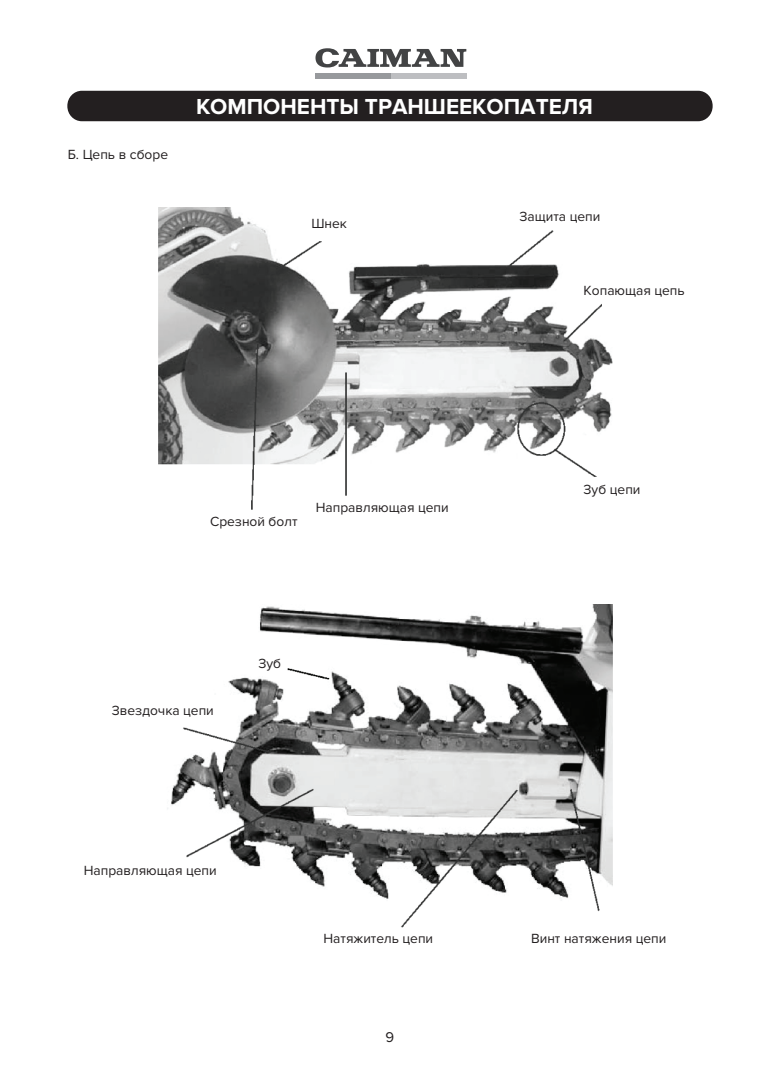
<style>
.page{position:relative;width:780px;height:1088px;background:#fff}
.page>*{position:absolute;margin:0;border:0;box-sizing:border-box;transform-origin:0 0}
.t1{font:700 22.5px "Proxima Nova";color:#fff}
.t2{font:14.62px "Proxima Nova";color:#231f20}
.t3{font:13.75px "Proxima Nova";color:#231f20}
</style>
<div class="page">
<svg style="left:315px;top:48px;width:151px;height:20px"></svg>
<div style="left:316px;top:73px;width:75px;height:5px;background:#97999c"></div>
<div style="left:391px;top:73px;width:75px;height:5px;background:#bdbec1"></div>
<div style="left:67px;top:91px;width:645px;height:30px;background:#231f20;border-radius:15px"></div>
<img style="left:159px;top:207px;width:454px;height:303px">
<img style="left:167px;top:604px;width:445px;height:324px">
<p class="t3" style="left:68px;top:147px;width:102px">Б. Цепь в сборе</p>
<h1 class="t1" style="left:196px;top:93px;width:398px">КОМПОНЕНТЫ ТРАНШЕЕКОПАТЕЛЯ</h1>
<p class="t3" style="left:311px;top:216px;width:37px">Шнек</p>
<p class="t3" style="left:519px;top:208px;width:82px">Защита цепи</p>
<p class="t3" style="left:583px;top:282px;width:103px">Копающая цепь</p>
<p class="t3" style="left:210px;top:514px;width:89px">Срезной болт</p>
<p class="t3" style="left:316px;top:500px;width:134px">Направляющая цепи</p>
<p class="t3" style="left:258px;top:655px;width:24px">Зуб</p>
<p class="t3" style="left:583px;top:481px;width:58px">Зуб цепи</p>
<p class="t3" style="left:112px;top:702px;width:103px">Звездочка цепи</p>
<p class="t3" style="left:84px;top:862px;width:134px">Направляющая цепи</p>
<p class="t3" style="left:323px;top:931px;width:111px">Натяжитель цепи</p>
<p class="t3" style="left:531px;top:931px;width:137px">Винт натяжения цепи</p>
<p class="t2" style="left:385px;top:1028px;width:10px">9</p>
</div>
